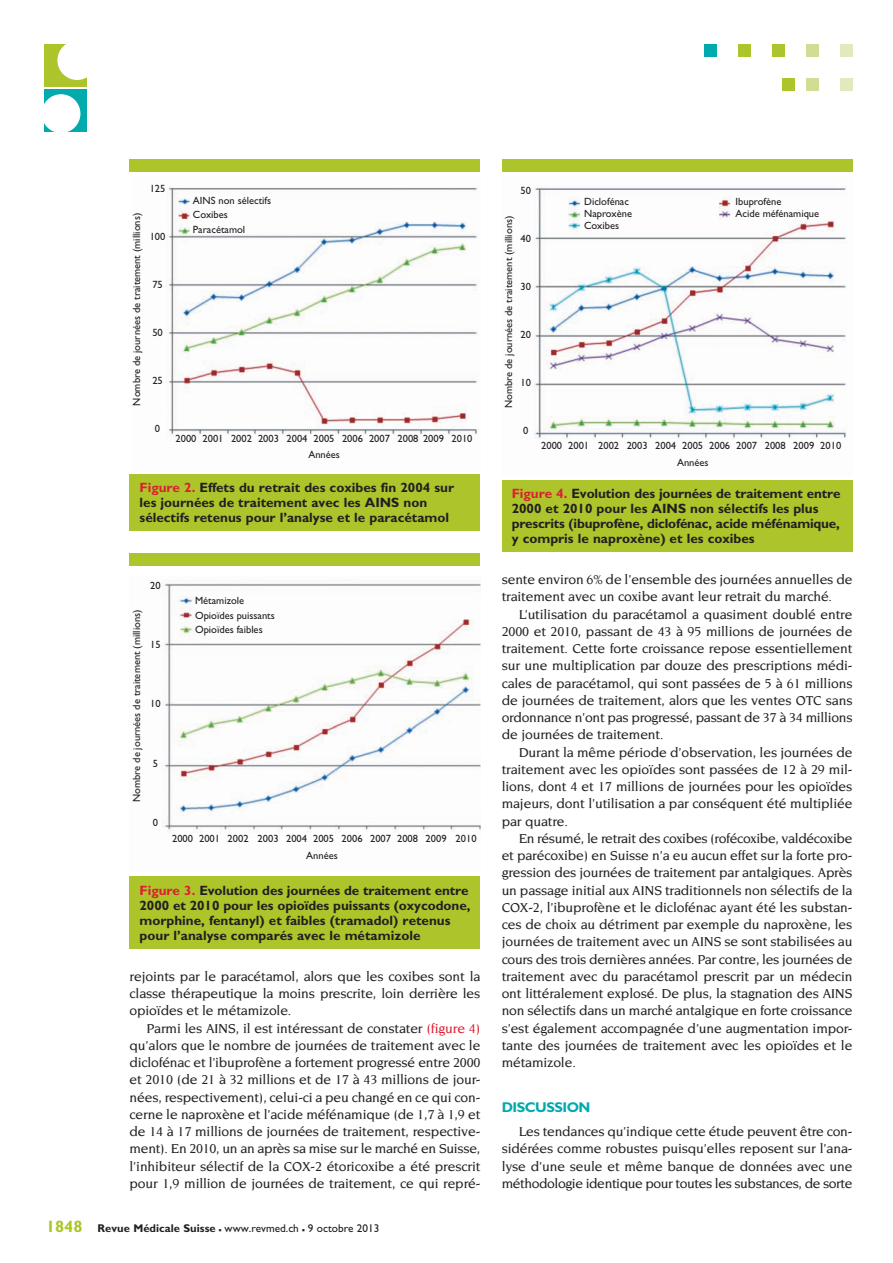
<style>
.page{position:relative;width:893px;height:1263px;background:#fff}
.page>*{position:absolute;margin:0;border:0;box-sizing:border-box;transform-origin:0 0}
.t1{font:700 14.1px "Gill Sans";letter-spacing:-.035em;color:#00aaad}
.t2{font:500 13.95px/17.2px "Novarese";letter-spacing:-.01em;color:#231f20;text-align:justify}
.t3{font:700 13.5px/15px "Gill Sans";color:#231f20}
.t4{font:11.25px "Gill Sans";color:#231f20}
.t5{font:10.5px/14.2px "Gill Sans";color:#231f20}
.s1{color:#db2032}
.s2{font-weight:700;font-size:16.5px;color:#adc42b}
.s3{font-weight:700}
.s4{font-weight:700;font-size:16.5px}
</style>
<div class="page">
<div style="left:840px;top:45px;width:12px;height:12px;background:#e2e9bc"></div>
<div style="left:806px;top:45px;width:12px;height:12px;background:#d2dd94"></div>
<div style="left:772px;top:45px;width:12px;height:12px;background:#adc42b"></div>
<div style="left:738px;top:45px;width:12px;height:12px;background:#adc42b"></div>
<div style="left:704px;top:45px;width:12px;height:12px;background:#00aaad"></div>
<div style="left:840px;top:79px;width:12px;height:12px;background:#e2e9bc"></div>
<div style="left:806px;top:79px;width:12px;height:12px;background:#d2dd94"></div>
<div style="left:782px;top:79px;width:13px;height:12px;background:#adc42b"></div>
<div style="left:45px;top:45px;width:42px;height:42px;background:#adc42b"></div>
<div style="left:57px;top:41px;width:40px;height:39px;background:#fff;border-radius:50%"></div>
<div style="left:45px;top:89px;width:42px;height:43px;background:#00aaad"></div>
<div style="left:42px;top:94px;width:38px;height:39px;background:#fff;border-radius:50%"></div>
<img style="left:167px;top:187px;width:311px;height:250px">
<div style="left:130px;top:474px;width:350px;height:57px;background:#adc42b"></div>
<div style="left:130px;top:159px;width:350px;height:13px;background:#adc42b"></div>
<img style="left:533px;top:186px;width:314px;height:253px">
<div style="left:502px;top:480px;width:350px;height:72px;background:#adc42b"></div>
<div style="left:502px;top:159px;width:350px;height:13px;background:#adc42b"></div>
<img style="left:162px;top:583px;width:318px;height:250px">
<div style="left:130px;top:876px;width:350px;height:73px;background:#adc42b"></div>
<div style="left:130px;top:553px;width:350px;height:12px;background:#adc42b"></div>
<p class="t5" style="left:129px;top:405px;width:194px;rotate:-90deg">Nombre de journées de traitement (millions)</p>
<p class="t5" style="left:150px;top:181px;width:17px">125</p>
<p class="t5" style="left:150px;top:229px;width:17px">100</p>
<p class="t5" style="left:152px;top:277px;width:12px">75</p>
<p class="t5" style="left:152px;top:325px;width:12px">50</p>
<p class="t5" style="left:152px;top:373px;width:12px">25</p>
<p class="t5" style="left:155px;top:421px;width:7px">0</p>
<p class="t5" style="left:193px;top:194px;width:80px">AINS non sélectifs<br>Coxibes<br>Paracétamol</p>
<p class="t5" style="left:175px;top:430px;width:299px;line-height:16.2px;text-align:center">2000 2001 2002 2003 2004 2005 2006 2007 2008 2009 2010<br>Années</p>
<p class="t3" style="left:140px;top:480px;width:316px"><span class="s1">Figure 2.</span> Effets du retrait des coxibes fin 2004 sur les journées de traitement avec les AINS non sélectifs retenus pour l’analyse et le paracétamol</p>
<p class="t5" style="left:150px;top:578px;width:12px">20</p>
<p class="t5" style="left:129px;top:802px;width:194px;rotate:-90deg">Nombre de journées de traitement (millions)</p>
<p class="t5" style="left:150px;top:637px;width:12px">15</p>
<p class="t5" style="left:150px;top:697px;width:12px">10</p>
<p class="t5" style="left:153px;top:756px;width:7px">5</p>
<p class="t5" style="left:153px;top:816px;width:7px">0</p>
<p class="t5" style="left:195px;top:594px;width:81px">Métamizole<br>Opioïdes puissants<br>Opioïdes faibles</p>
<p class="t5" style="left:172px;top:830px;width:306px;line-height:17px;text-align:center">2000 2001 2002 2003 2004 2005 2006 2007 2008 2009 2010<br>Années</p>
<p class="t3" style="left:140px;top:883px;width:332px"><span class="s1">Figure 3.</span> Evolution des journées de traitement entre 2000 et 2010 pour les opioïdes puissants (oxycodone, morphine, fentanyl) et faibles (tramadol) retenus pour l’analyse comparés avec le métamizole</p>
<p class="t2" style="left:130px;top:967px;width:352px">rejoints par le paracétamol, alors que les coxibes sont la classe thérapeutique la moins prescrite, loin derrière les opioïdes et le métamizole.</p>
<p class="t2" style="left:130px;top:1019px;width:352px;text-indent:17px">Parmi les AINS, il est intéressant de constater <span class="s1">(figure 4) </span>qu’alors que le nombre de journées de traitement avec le diclofénac et l’ibuprofène a fortement progressé entre 2000 et 2010 (de 21 à 32 millions et de 17 à 43 millions de jour&shy;nées, respectivement), celui-ci a peu changé en ce qui con&shy;cerne le naproxène et l’acide méfénamique (de 1,7 à 1,9 et de 14 à 17 millions de journées de traitement, respective&shy;ment). En 2010, un an après sa mise sur le marché en Suisse, l’inhibiteur sélectif de la COX-2 étoricoxibe a été prescrit pour 1,9 million de journées de traitement, ce qui repré-</p>
<p class="t4" style="left:46px;top:1222px;width:335px"><span class="s2">1848</span> <span class="s3">Revue Médicale Suisse</span> <span class="s4">–</span> www.revmed.ch <span class="s4">–</span> 9 octobre 2013</p>
<p class="t5" style="left:521px;top:183px;width:12px">50</p>
<p class="t5" style="left:501px;top:408px;width:194px;rotate:-90deg">Nombre de journées de traitement (millions)</p>
<p class="t5" style="left:521px;top:231px;width:12px">40</p>
<p class="t5" style="left:521px;top:279px;width:12px">30</p>
<p class="t5" style="left:521px;top:327px;width:12px">20</p>
<p class="t5" style="left:521px;top:375px;width:12px">10</p>
<p class="t5" style="left:523px;top:423px;width:7px">0</p>
<p class="t5" style="left:584px;top:196px;width:49px;line-height:12px">Diclofénac<br>Naproxène<br>Coxibes</p>
<p class="t5" style="left:735px;top:196px;width:85px;line-height:12px">Ibuprofène<br>Acide méfénamique</p>
<p class="t5" style="left:541px;top:436px;width:301px;line-height:17.4px;text-align:center">2000 2001 2002 2003 2004 2005 2006 2007 2008 2009 2010<br>Années</p>
<p class="t3" style="left:512px;top:486px;width:330px"><span class="s1">Figure 4.</span> Evolution des journées de traitement entre 2000 et 2010 pour les AINS non sélectifs les plus prescrits (ibuprofène, diclofénac, acide méfénamique, y compris le naproxène) et les coxibes</p>
<p class="t2" style="left:502px;top:571px;width:352px">sente environ 6% de l’ensemble des journées annuelles de traitement avec un coxibe avant leur retrait du marché.</p>
<p class="t2" style="left:502px;top:605px;width:352px;text-indent:17px">L’utilisation du paracétamol a quasiment doublé entre 2000 et 2010, passant de 43 à 95 millions de journées de traitement. Cette forte croissance repose essentiellement sur une multiplication par douze des prescriptions médi&shy;cales de paracétamol, qui sont passées de 5 à 61 millions de journées de traitement, alors que les ventes OTC sans ordonnance n’ont pas progressé, passant de 37 à 34 millions de journées de traitement.</p>
<p class="t2" style="left:502px;top:743px;width:352px;text-indent:17px">Durant la même période d’observation, les journées de traitement avec les opioïdes sont passées de 12 à 29 mil&shy;lions, dont 4 et 17 millions de journées pour les opioïdes majeurs, dont l’utilisation a par conséquent été multipliée par quatre.</p>
<p class="t2" style="left:502px;top:829px;width:352px;text-indent:17px">En résumé, le retrait des coxibes (rofécoxibe, valdécoxibe et parécoxibe) en Suisse n’a eu aucun effet sur la forte pro&shy;gression des journées de traitement par antalgiques. Après un passage initial aux AINS traditionnels non sélectifs de la COX-2, l’ibuprofène et le diclofénac ayant été les substan&shy;ces de choix au détriment par exemple du naproxène, les journées de traitement avec un AINS se sont stabilisées au cours des trois dernières années. Par contre, les journées de traitement avec du paracétamol prescrit par un médecin ont littéralement explosé. De plus, la stagnation des AINS non sélectifs dans un marché antalgique en forte croissance s’est également accompagnée d’une augmentation impor&shy;tante des journées de traitement avec les opioïdes et le métamizole.</p>
<p class="t1" style="left:502px;top:1099px;width:90px">DISCUSSION</p>
<p class="t2" style="left:502px;top:1123px;width:352px;text-indent:17px">Les tendances qu’indique cette étude peuvent être con&shy;sidérées comme robustes puisqu’elles reposent sur l’ana&shy;lyse d’une seule et même banque de données avec une méthodologie identique pour toutes les substances, de sorte</p>
</div>
